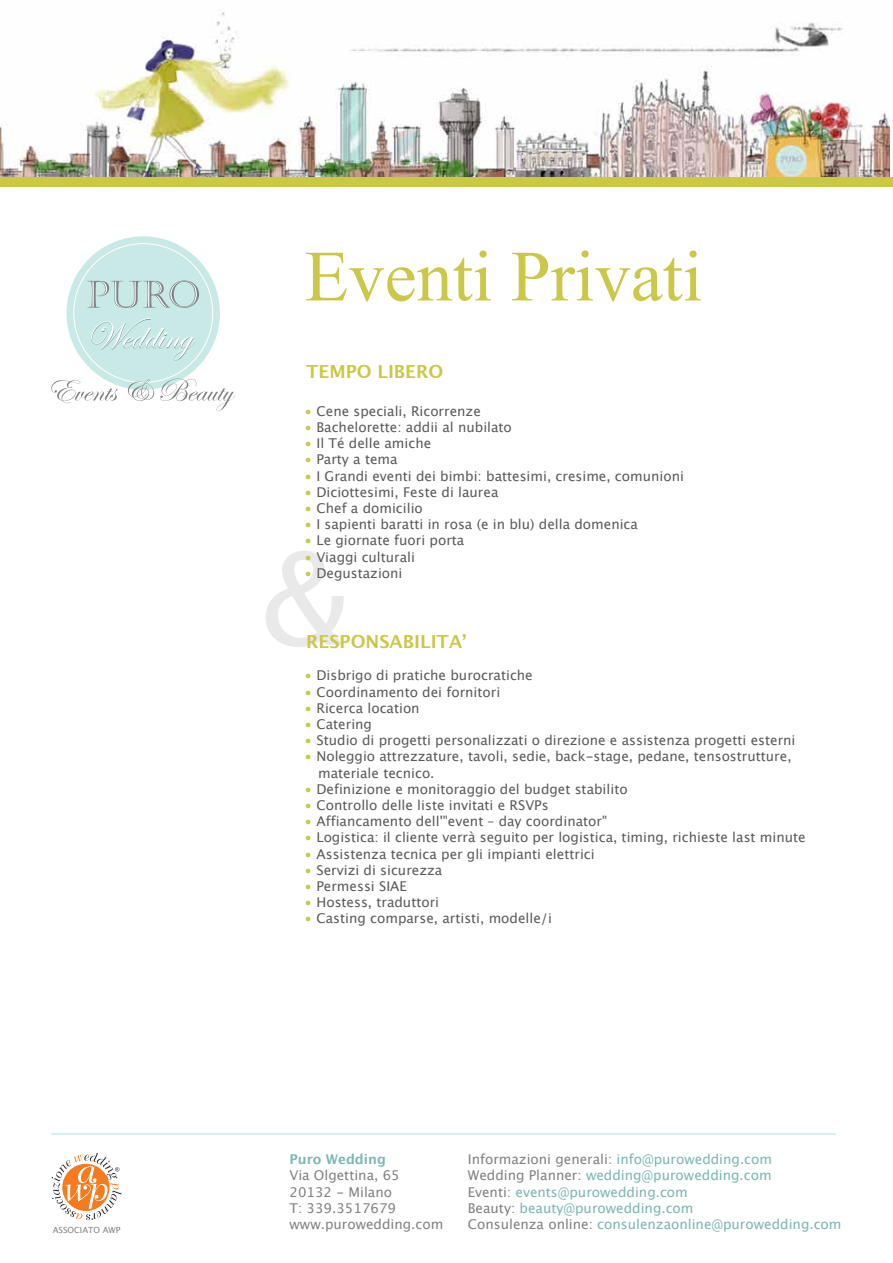
<style>
.page{position:relative;width:893px;height:1263px;background:#fff}
.page>*{position:absolute;margin:0;border:0;box-sizing:border-box;transform-origin:0 0}
.t1{font:127.05px "Lucida Grande";color:#e9e9ea}
.t2{font:72px "Times New Roman";color:#cbc747}
.t3{font:700 18px "Lucida Grande";color:#cbc747}
.t4{font:13.5px/16.2px "Lucida Grande";color:#5a5b5b}
.t5{font:13.5px/16.2px "Lucida Grande";color:#7bb6b3}
.t6{font:13.5px/16.2px "Lucida Grande";color:#808285}
.t7{font:700 13.5px "Lucida Grande";color:#7bb6b3}
.t8{font:8.4px "Lucida Grande";color:#808285}
.s1{color:#cbc747}
.s2{color:#808285}
</style>
<div class="page">
<div style="left:67px;top:236px;width:153px;height:154px;background:#c9e9e6;border-radius:50%"></div>
<svg style="left:87px;top:280px;width:112px;height:28px"></svg>
<svg style="left:91px;top:318px;width:104px;height:43px"></svg>
<svg style="left:51px;top:380px;width:67px;height:23px"></svg>
<svg style="left:128px;top:379px;width:26px;height:22px"></svg>
<svg style="left:160px;top:379px;width:75px;height:32px"></svg>
<hr style="left:51px;top:1133px;width:785px;height:1px;background:#c9e9e6">
<img style="left:0;top:12px;width:889px;height:165px">
<div style="left:0;top:177px;width:893px;height:9px;background:#cbc747"></div>
<svg style="left:52px;top:1153px;width:69px;height:67px"></svg>
<h2 class="t2" style="left:305px;top:228px;width:400px">Eventi Privati</h2>
<h3 class="t3" style="left:306px;top:357px;width:139px">TEMPO LIBERO</h3>
<p class="t4" style="left:305px;top:403px;width:178px"><span class="s1">•</span> Cene speciali, Ricorrenze</p>
<p class="t4" style="left:305px;top:419px;width:209px"><span class="s1">•</span> Bachelorette: addii al nubilato</p>
<p class="t4" style="left:305px;top:435px;width:128px"><span class="s1">•</span> Il Té delle amiche</p>
<p class="t4" style="left:305px;top:451px;width:94px"><span class="s1">•</span> Party a tema</p>
<p class="t4" style="left:305px;top:468px;width:381px"><span class="s1">•</span> I Grandi eventi dei bimbi: battesimi, cresime, comunioni</p>
<p class="t4" style="left:305px;top:484px;width:195px"><span class="s1">•</span> Diciottesimi, Feste di laurea</p>
<p class="t4" style="left:305px;top:500px;width:120px"><span class="s1">•</span> Chef a domicilio</p>
<p class="t4" style="left:305px;top:516px;width:335px"><span class="s1">•</span> I sapienti baratti in rosa (e in blu) della domenica</p>
<p class="t4" style="left:305px;top:532px;width:161px"><span class="s1">•</span> Le giornate fuori porta</p>
<p class="t4" style="left:305px;top:549px;width:112px"><span class="s1">•</span> Viaggi culturali</p>
<p class="t4" style="left:305px;top:565px;width:99px"><span class="s1">•</span> Degustazioni</p>
<h1 class="t1" style="left:261px;top:527px;width:90px">&amp;</h1>
<h3 class="t3" style="left:306px;top:627px;width:162px">RESPONSABILITAʼ</h3>
<p class="t4" style="left:305px;top:667px;width:230px"><span class="s1">•</span> Disbrigo di pratiche burocratiche</p>
<p class="t4" style="left:305px;top:684px;width:197px"><span class="s1">•</span> Coordinamento dei fornitori</p>
<p class="t4" style="left:305px;top:700px;width:117px"><span class="s1">•</span> Ricerca location</p>
<p class="t4" style="left:305px;top:716px;width:69px"><span class="s1">•</span> Catering</p>
<p class="t4" style="left:305px;top:732px;width:492px"><span class="s1">•</span> Studio di progetti personalizzati o direzione e assistenza progetti esterni</p>
<p class="t4" style="left:318px;top:748px;width:475px;text-indent:-14px"><span class="s1">•</span> Noleggio attrezzature, tavoli, sedie, back-stage, pedane, tensostrutture, materiale tecnico.</p>
<p class="t4" style="left:305px;top:781px;width:325px"><span class="s1">•</span> Definizione e monitoraggio del budget stabilito</p>
<p class="t4" style="left:305px;top:797px;width:245px"><span class="s1">•</span> Controllo delle liste invitati e RSVPs</p>
<p class="t4" style="left:305px;top:813px;width:304px"><span class="s1">•</span> Affiancamento dell'"event – day coordinator"</p>
<p class="t4" style="left:305px;top:829px;width:503px"><span class="s1">•</span> Logistica: il cliente verrà seguito per logistica, timing, richieste last minute</p>
<p class="t4" style="left:305px;top:846px;width:292px"><span class="s1">•</span> Assistenza tecnica per gli impianti elettrici</p>
<p class="t4" style="left:305px;top:862px;width:139px"><span class="s1">•</span> Servizi di sicurezza</p>
<p class="t4" style="left:305px;top:878px;width:104px"><span class="s1">•</span> Permessi SIAE</p>
<p class="t4" style="left:305px;top:894px;width:136px"><span class="s1">•</span> Hostess, traduttori</p>
<p class="t4" style="left:305px;top:910px;width:249px"><span class="s1">•</span> Casting comparse, artisti, modelle/i</p>
<p class="t5" style="left:468px;top:1151px;width:306px"><span class="s2">Informazioni generali:</span> info@purowedding.com <span class="s2">Wedding Planner:</span> wedding@purowedding.com <span class="s2">Eventi:</span> events@purowedding.com<br><span class="s2">Beauty:</span> beauty@purowedding.com</p>
<p class="t7" style="left:289px;top:1148px;width:98px">Puro Wedding</p>
<p class="t6" style="left:289px;top:1167px;width:155px">Via Olgettina, 65<br>20132 - Milano<br>T: 339.3517679 www.purowedding.com</p>
<p class="t8" style="left:53px;top:1225px;width:69px">ASSOCIATO AWP</p>
<p class="t5" style="left:468px;top:1216px;width:375px"><span class="s2">Consulenza online:</span> consulenzaonline@purowedding.com</p>
</div>
